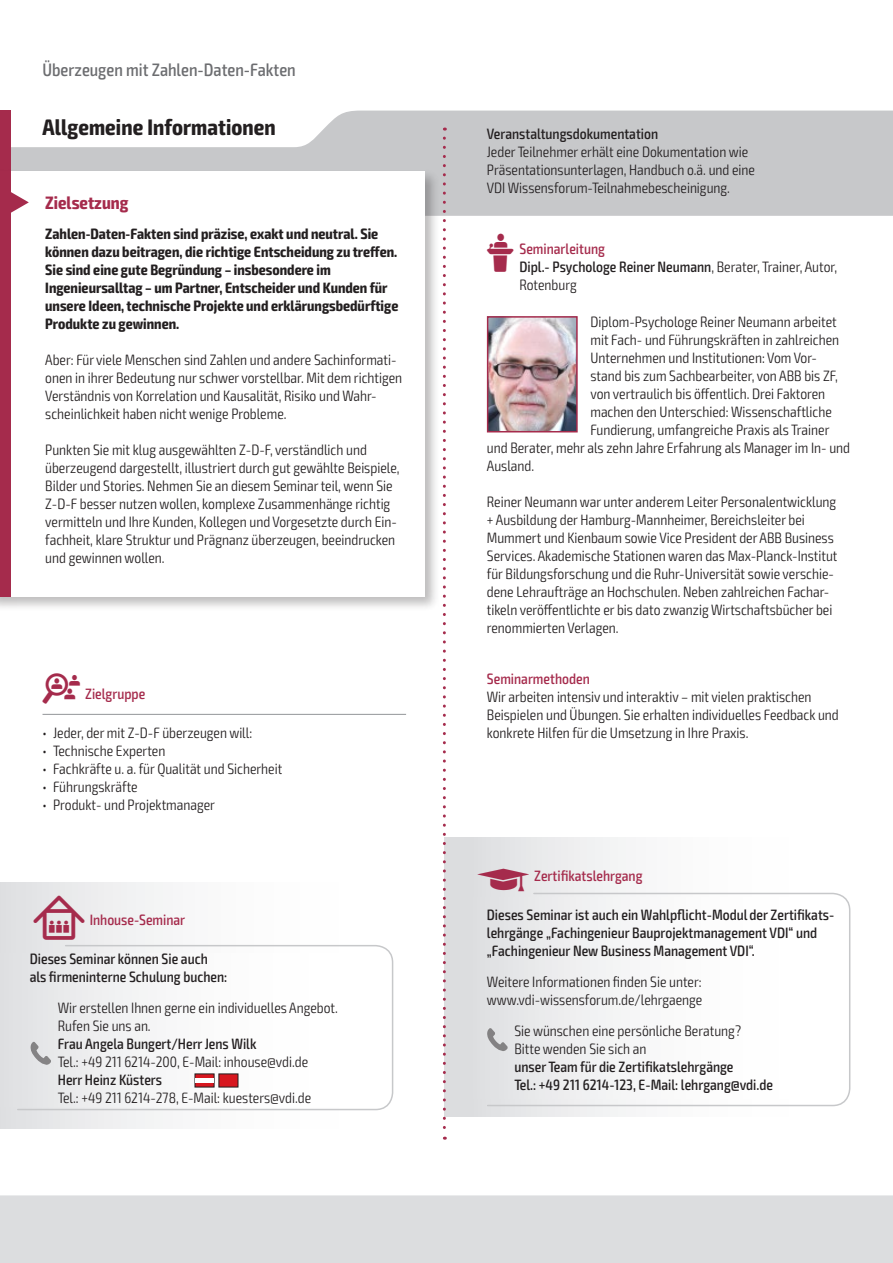
<style>
.page{position:relative;width:893px;height:1263px;background:#fff}
.page>*{position:absolute;margin:0;border:0;box-sizing:border-box;transform-origin:0 0}
.t1{font:700 condensed 22.5px "Exo 2";letter-spacing:.005em;color:#231f20}
.t2{font:500 condensed 18px "Exo 2";color:#6c6d70}
.t3{font:700 condensed 18px "Exo 2";color:#a52b4c}
.t4{font:300 condensed 15px/18px "Exo 2";color:#231f20}
.t5{font:500 condensed 15px/18px "Exo 2";color:#231f20}
.t6{font:700 condensed 15px/18px "Exo 2";color:#231f20}
.t7{font:500 condensed 15px "Exo 2";color:#a52b4c}
.s1{font-family:"VDI Iconset S4 A Regular";font-weight:400;font-stretch:normal}
.s2{font-weight:500}
.s3{font-family:"VDI Iconset S4 A Regular";font-weight:400;font-stretch:normal;font-size:15.45px}
</style>
<div class="page">
<div style="left:0;top:1195px;width:893px;height:68px;background:#dcdddf"></div>
<svg style="left:11px;top:111px;width:881px;height:105px;fill:#c7c8ca"></svg>
<hr style="left:892px;top:111px;width:1px;height:105px;background:#a52b4c">
<div style="left:0;top:111px;width:11px;height:63px;background:#a52b4c"></div>
<div style="left:0;top:168px;width:440px;height:444px;background:#231f20;opacity:.3"></div>
<div style="left:0;top:171px;width:424px;height:426px;background:#fff"></div>
<div style="left:0;top:171px;width:11px;height:426px;background:#a52b4c"></div>
<svg style="left:11px;top:192px;width:18px;height:21px"></svg>
<hr style="left:43px;top:714px;width:363px;height:1px;background:#939598">
<img style="left:490px;top:319px;width:85px;height:110px">
<div style="left:487px;top:316px;width:91px;height:116px;border:2px solid #a52b4c"></div>
<div style="left:0;top:882px;width:406px;height:247px;background:linear-gradient(to right,#e4e5e7,#fff)"></div>
<svg style="left:16px;top:944px;width:378px;height:167px"></svg>
<div style="left:0;top:954px;width:370px;height:152px;background:linear-gradient(to right,#e5e5e7,#fff)"></div>
<svg style="left:195px;top:1073px;width:43px;height:14px"></svg>
<hr style="left:195px;top:1078px;width:19px;height:4px;background:#fff">
<svg style="left:31px;top:1042px;width:20px;height:23px"></svg>
<div style="left:444px;top:838px;width:406px;height:278px;background:linear-gradient(to right,#dfe0e2,#fff)"></div>
<svg style="left:486px;top:892px;width:365px;height:215px"></svg>
<div style="left:444px;top:897px;width:394px;height:201px;background:linear-gradient(to right,#dfe0e2,#fff)"></div>
<svg style="left:487px;top:1028px;width:21px;height:23px"></svg>
<svg style="left:443px;top:138px;width:3px;height:1002px"></svg>
<p class="t2" style="left:43px;top:59px;width:255px">Überzeugen mit Zahlen-Daten-Fakten</p>
<h1 class="t1" style="left:43px;top:113px;width:235px">Allgemeine Informationen</h1>
<p class="t5" style="left:487px;top:125px;width:173px">Veranstaltungsdokumentation</p>
<p class="t4" style="left:487px;top:143px;width:270px">Jeder Teilnehmer erhält eine Dokumentation wie<br>Präsentationsunterlagen, Handbuch o.ä. und eine<br>VDI Wissensforum-Teilnahmebescheinigung.</p>
<p class="t6" style="left:45px;top:225px;width:355px">Zahlen-Daten-Fakten sind präzise, exakt und neutral. Sie können dazu beitragen, die richtige Entscheidung zu treffen.<br>Sie sind eine gute Begründung – insbesondere im Ingenieursalltag – um Partner, Entscheider und Kunden für unsere Ideen, technische Projekte und erklärungsbedürftige Produkte zu gewinnen.</p>
<p class="t4" style="left:45px;top:351px;width:359px">Aber: Für viele Menschen sind Zahlen und andere Sachinformati&shy;onen in ihrer Bedeutung nur schwer vorstellbar. Mit dem richtigen Verständnis von Korrelation und Kausalität, Risiko und Wahr&shy;scheinlichkeit haben nicht wenige Probleme.</p>
<p class="t4" style="left:45px;top:441px;width:356px">Punkten Sie mit klug ausgewählten Z-D-F, verständlich und überzeugend dargestellt, illustriert durch gut gewählte Beispiele, Bilder und Stories. Nehmen Sie an diesem Seminar teil, wenn Sie Z-D-F besser nutzen wollen, komplexe Zusammenhänge richtig vermitteln und Ihre Kunden, Kollegen und Vorgesetzte durch Ein&shy;fachheit, klare Struktur und Prägnanz überzeugen, beeindrucken und gewinnen wollen.</p>
<p class="t3" style="left:45px;top:192px;width:85px">Zielsetzung</p>
<p class="t7" style="left:487px;top:240px;width:120px"><span class="s1">L</span> Seminarleitung</p>
<p class="t4" style="left:519px;top:258px;width:319px"><span class="s2">Dipl.- Psychologe Reiner Neumann</span>, Berater, Trainer, Autor,<br>Rotenburg</p>
<p class="t4" style="left:590px;top:313px;width:248px">Diplom-Psychologe Reiner Neumann arbeitet</p>
<p class="t4" style="left:590px;top:331px;width:250px">mit Fach- und Führungskräften in zahlreichen</p>
<p class="t4" style="left:590px;top:349px;width:228px">Unternehmen und Institutionen: Vom Vor-</p>
<p class="t4" style="left:590px;top:367px;width:249px">stand bis zum Sachbearbeiter, von ABB bis ZF,</p>
<p class="t4" style="left:590px;top:385px;width:236px">von vertraulich bis öffentlich. Drei Faktoren</p>
<p class="t4" style="left:590px;top:403px;width:243px">machen den Unterschied: Wissenschaftliche</p>
<p class="t4" style="left:590px;top:421px;width:241px">Fundierung, umfangreiche Praxis als Trainer</p>
<p class="t4" style="left:487px;top:439px;width:365px">und Berater, mehr als zehn Jahre Erfahrung als Manager im In- und</p>
<p class="t4" style="left:487px;top:457px;width:49px">Ausland.</p>
<p class="t4" style="left:487px;top:493px;width:352px">Reiner Neumann war unter anderem Leiter Personalentwicklung + Ausbildung der Hamburg-Mannheimer, Bereichsleiter bei Mummert und Kienbaum sowie Vice President der ABB Business Services. Akademische Stationen waren das Max-Planck-Institut für Bildungsforschung und die Ruhr-Universität sowie verschie&shy;dene Lehraufträge an Hochschulen. Neben zahlreichen Fachar&shy;tikeln veröffentlichte er bis dato zwanzig Wirtschaftsbücher bei renommierten Verlagen.</p>
<p class="t7" style="left:43px;top:685px;width:104px"><span class="s1">Z</span> Zielgruppe</p>
<p class="t4" style="left:43px;top:724px;width:211px">• Jeder, der mit Z-D-F überzeugen will:</p>
<p class="t4" style="left:43px;top:742px;width:124px">• Technische Experten</p>
<p class="t4" style="left:43px;top:760px;width:241px">• Fachkräfte u. a. für Qualität und Sicherheit</p>
<p class="t4" style="left:43px;top:778px;width:97px">• Führungskräfte</p>
<p class="t4" style="left:43px;top:796px;width:174px">• Produkt- und Projektmanager</p>
<p class="t7" style="left:33px;top:911px;width:153px"><span class="s3">I</span> Inhouse-Seminar</p>
<p class="t5" style="left:30px;top:950px;width:199px">Dieses Seminar können Sie auch als firmeninterne Schulung buchen:</p>
<p class="t4" style="left:58px;top:999px;width:282px">Wir erstellen Ihnen gerne ein individuelles Angebot.<br>Rufen Sie uns an.</p>
<p class="t5" style="left:58px;top:1035px;width:200px">Frau Angela Bungert/Herr Jens Wilk</p>
<p class="t4" style="left:58px;top:1053px;width:252px">Tel.: +49 211 6214-200, E-Mail: inhouse@vdi.de</p>
<p class="t5" style="left:58px;top:1071px;width:106px">Herr Heinz Küsters</p>
<p class="t4" style="left:58px;top:1089px;width:255px">Tel.: +49 211 6214-278, E-Mail: kuesters@vdi.de</p>
<p class="t7" style="left:487px;top:670px;width:104px">Seminarmethoden</p>
<p class="t4" style="left:487px;top:688px;width:353px">Wir arbeiten intensiv und interaktiv – mit vielen praktischen<br>Beispielen und Übungen. Sie erhalten individuelles Feedback und konkrete Hilfen für die Umsetzung in Ihre Praxis.</p>
<p class="t7" style="left:478px;top:867px;width:166px"><span class="s1">z</span> Zertifikatslehrgang</p>
<p class="t5" style="left:487px;top:906px;width:349px">Dieses Seminar ist auch ein Wahlpflicht-Modul der Zertifikats&shy;lehrgänge „Fachingenieur Bauprojektmanagement VDI“ und „Fachingenieur New Business Management VDI“.</p>
<p class="t4" style="left:487px;top:973px;width:217px">Weitere Informationen finden Sie unter: www.vdi-wissensforum.de/lehrgaenge</p>
<p class="t4" style="left:514px;top:1022px;width:228px">Sie wünschen eine persönliche Beratung?<br>Bitte wenden Sie sich an</p>
<p class="t5" style="left:514px;top:1058px;width:260px">unser Team für die Zertifikatslehrgänge<br>Tel.: +49 211 6214-123, E-Mail: lehrgang@vdi.de</p>
</div>
